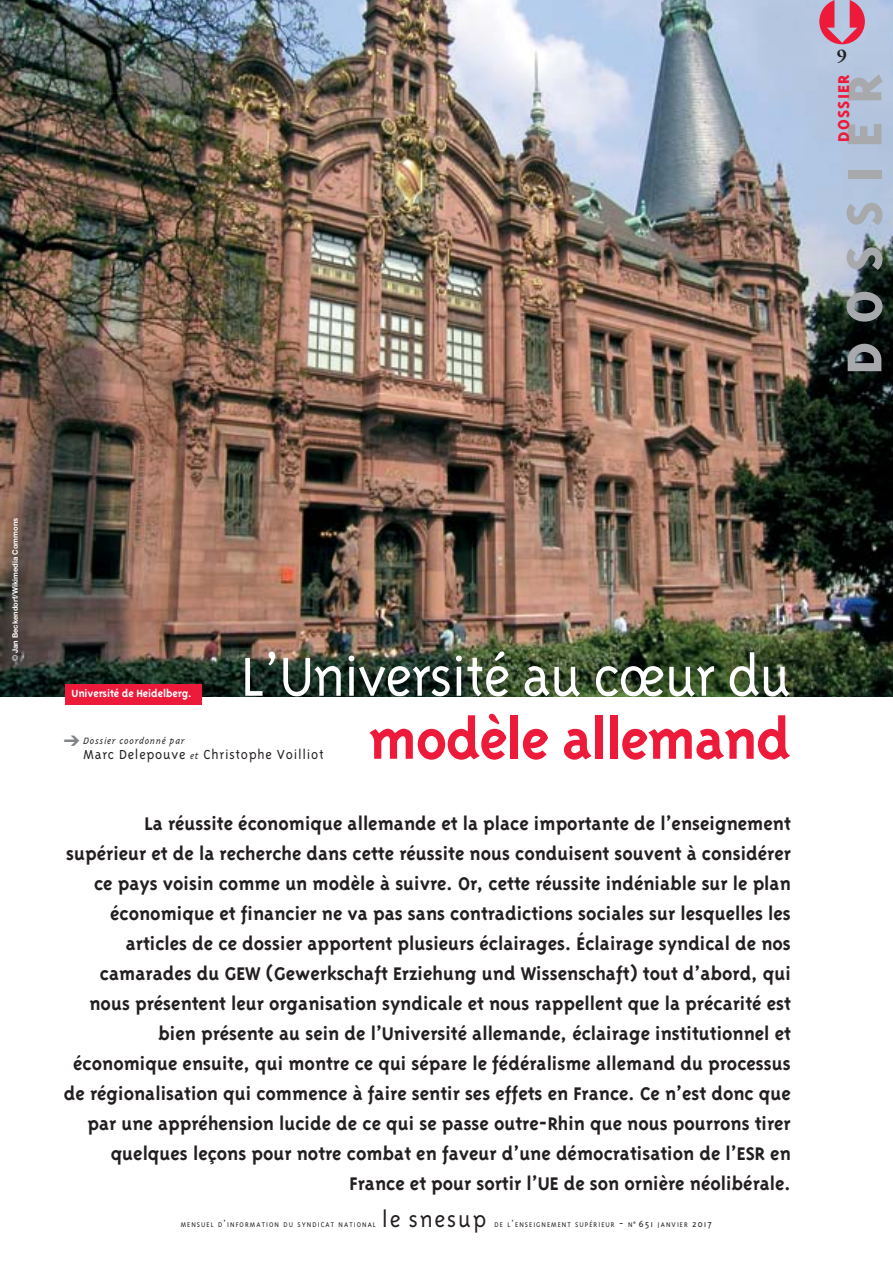
<style>
.page{position:relative;width:893px;height:1263px;background:#fff}
.page>*{position:absolute;margin:0;border:0;box-sizing:border-box;transform-origin:0 0}
.t1{font:300 63px "Triplex";letter-spacing:-.02em;color:#fff}
.t2{font:700 63px "Triplex";letter-spacing:-.02em;color:#ed1a3a}
.t3{font:800 56.25px "Triplex";letter-spacing:.335em;color:#a7a9ac}
.t4{font:300 25.5px "Triplex";letter-spacing:.07em;color:#231f20}
.t5{font:700 21px/30px "Triplex";color:#231f20;text-align:right}
.t6{font:800 18px "Triplex";letter-spacing:.065em;color:#ed1a3a}
.t7{font:700 18px "Garamond";color:#231f20}
.t8{font:300 15px "Triplex";letter-spacing:.05em;color:#231f20}
.t9{font:700 12px "Triplex";letter-spacing:-.01em;color:#fff}
.t10{font:italic 300 10.5px "Triplex";letter-spacing:.05em;color:#231f20}
.t11{font:300 7.8px "Triplex";letter-spacing:.135em;color:#231f20}
.t12{font:700 7.5px "Helvetica Neue";color:#fff}
.s1{font-weight:400}
.s2{font-style:italic;font-size:10.5px}
.s3{font-size:10.5px}
</style>
<div class="page">
<img style="left:0;top:0;width:893px;height:697px">
<div style="left:65px;top:685px;width:136px;height:20px;background:#ed1a3a"></div>
<div style="left:819px;top:0;width:46px;height:44px;background:#b6c7e1"></div>
<p class="t7" style="left:837px;top:48px;width:12px">9</p>
<p class="t3" style="left:844px;top:374px;width:302px;rotate:-90deg">DOSSIER</p>
<p class="t6" style="left:837px;top:142px;width:69px;rotate:-90deg">DOSSIER</p>
<p class="t12" style="left:12px;top:661px;width:145px;rotate:-90deg"><span class="s1">©</span> Jan Beckendorf/Wikimedia Commons</p>
<p class="t9" style="left:72px;top:689px;width:122px">Université de Heidelberg.</p>
<p class="t1" style="left:241px;top:652px;width:552px">L’Université au cœur du</p>
<p class="t10" style="left:83px;top:737px;width:103px">Dossier coordonné par</p>
<p class="t8" style="left:83px;top:748px;width:242px">Marc Delepouve <span class="s2">et</span> Christophe Voilliot</p>
<p class="t2" style="left:368px;top:715px;width:424px">modèle allemand</p>
<p class="t5" style="left:64px;top:810px;width:729px">La réussite économique allemande et la place importante de l’enseignement supérieur et de la recherche dans cette réussite nous conduisent souvent à considérer ce pays voisin comme un modèle à suivre. Or, cette réussite indéniable sur le plan économique et financier ne va pas sans contradictions sociales sur lesquelles les articles de ce dossier apportent plusieurs éclairages. Éclairage syndical de nos camarades du GEW (Gewerkschaft Erziehung und Wissenschaft) tout d’abord, qui nous présentent leur organisation syndicale et nous rappellent que la précarité est bien présente au sein de l’Université allemande, éclairage institutionnel et économique ensuite, qui montre ce qui sépare le fédéralisme allemand du processus de régionalisation qui commence à faire sentir ses effets en France. Ce n’est donc que par une appréhension lucide de ce qui se passe outre-Rhin que nous pourrons tirer quelques leçons pour notre combat en faveur d’une démocratisation de l’ESR en France et pour sortir l’UE de son ornière néolibérale.</p>
<p class="t11" style="left:181px;top:1221px;width:197px">MENSUEL D<span class="s3">’</span>INFORMATION DU SYNDICAT NATIONAL</p>
<p class="t4" style="left:382px;top:1209px;width:106px">le snesup</p>
<p class="t11" style="left:495px;top:1221px;width:219px">DE L<span class="s3">’</span>ENSEIGNEMENT SUPÉRIEUR <span class="s3">-</span> N<span class="s3">˚ 651</span> JANVIER <span class="s3">2017</span></p>
</div>
